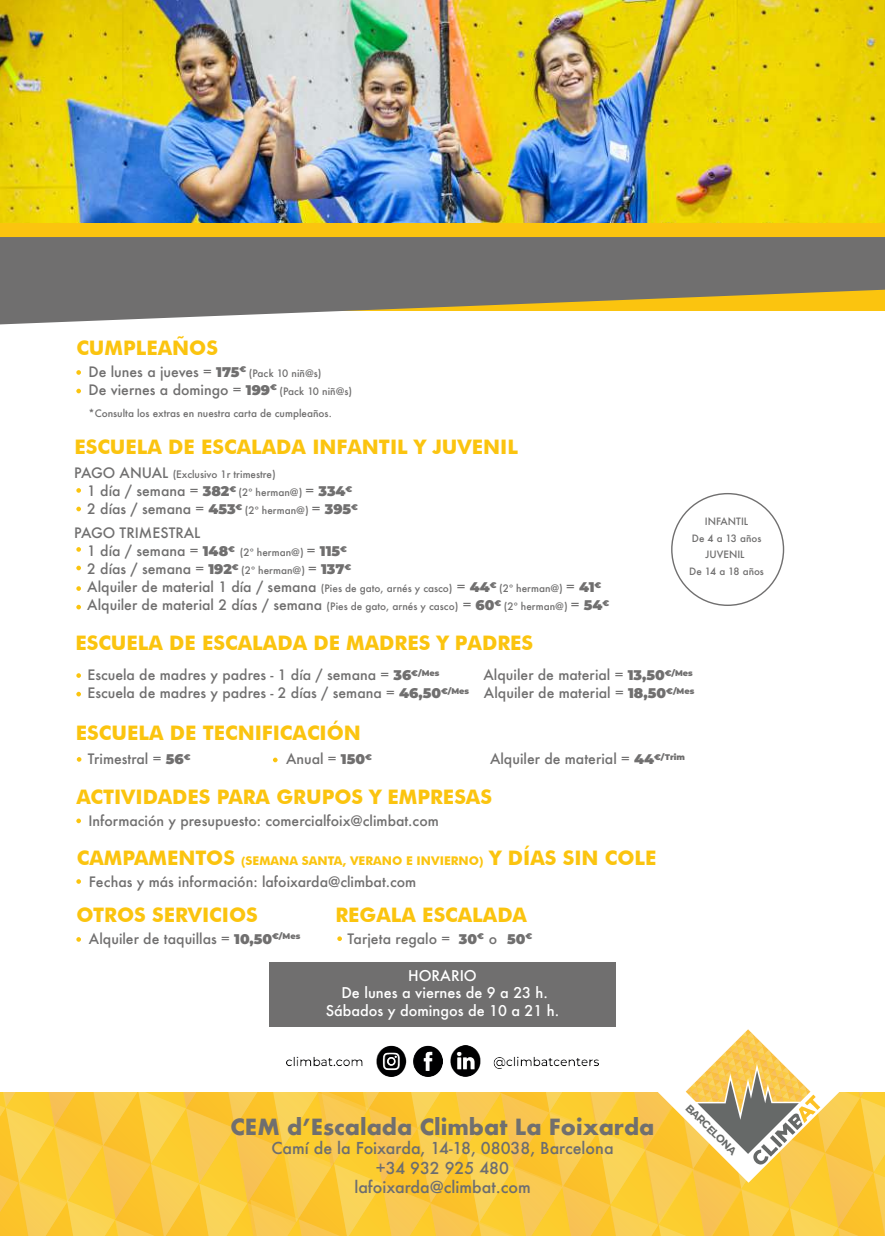
<style>
.page{position:relative;width:885px;height:1236px;background:#fff}
.page>*{position:absolute;margin:0;border:0;box-sizing:border-box;transform-origin:0 0}
.t1{font:700 21.6px "Futura";color:#706f6f}
.t2{font:700 20px "Futura BT";color:#fbc40f}
.t3{font:500 16px/19.2px "Futura";color:#6c6d70;text-align:center}
.t4{font:500 14.4px/17.6px "Futura";color:#fff;text-align:center}
.t5{font:500 14px/18px "Futura";color:#706f6f}
.t6{font:700 12px "Futura BT";color:#fbc40f}
.t7{font:700 10.6px "Montserrat";color:#666968}
.t8{font:500 10px "Futura";color:#706f6f}
.t9{font:500 9.8px/16.4px "Futura";color:#706f6f;text-align:center}
.s1{font-family:"Montserrat";font-weight:900}
.s2{font-size:14px}
.s3{font-family:"Montserrat";font-weight:900;font-size:14px}
.s4{font-size:10px}
.s5{font-size:20px}
</style>
<div class="page">
<img style="left:0;top:0;width:884px;height:223px">
<div style="left:0;top:223px;width:884px;height:88px;background:#fbc40f"></div>
<svg style="left:0;top:237px;width:884px;height:87px;fill:#706f6f"></svg>
<svg style="left:76px;top:937px;width:5px;height:5px"></svg>
<svg style="left:337px;top:936px;width:5px;height:5px"></svg>
<svg style="left:76px;top:879px;width:5px;height:5px"></svg>
<svg style="left:76px;top:819px;width:5px;height:4px"></svg>
<div style="left:269px;top:962px;width:346px;height:65px;background:#706f6f"></div>
<svg style="left:76px;top:370px;width:5px;height:5px"></svg>
<svg style="left:76px;top:389px;width:5px;height:4px"></svg>
<svg style="left:76px;top:673px;width:5px;height:5px"></svg>
<svg style="left:76px;top:692px;width:5px;height:4px"></svg>
<svg style="left:76px;top:488px;width:5px;height:5px"></svg>
<svg style="left:76px;top:507px;width:5px;height:4px"></svg>
<svg style="left:76px;top:547px;width:5px;height:5px"></svg>
<svg style="left:76px;top:566px;width:5px;height:4px"></svg>
<svg style="left:76px;top:586px;width:5px;height:5px"></svg>
<svg style="left:76px;top:605px;width:5px;height:4px"></svg>
<svg style="left:0;top:1001px;width:884px;height:235px"></svg>
<svg style="left:77px;top:757px;width:4px;height:5px"></svg>
<svg style="left:273px;top:758px;width:4px;height:4px"></svg>
<h2 class="t2" style="left:76px;top:336px;width:143px">CUMPLEAÑOS</h2>
<p class="t5" style="left:88px;top:362px;width:159px">De lunes a jueves = <span class="s1">175</span><sup>€</sup></p>
<p class="t8" style="left:249px;top:366px;width:74px">(Pack 10 niñ@s)</p>
<p class="t5" style="left:88px;top:380px;width:190px">De viernes a domingo = <span class="s1">199</span><sup>€</sup></p>
<p class="t8" style="left:279px;top:384px;width:74px">(Pack 10 niñ@s)</p>
<p class="t8" style="left:88px;top:406px;width:245px">*Consulta los extras en nuestra carta de cumpleaños.</p>
<h2 class="t2" style="left:74px;top:435px;width:445px">ESCUELA DE ESCALADA INFANTIL Y JUVENIL</h2>
<p class="t8" style="left:74px;top:468px;width:203px"><span class="s2">PAGO ANUAL</span> (Exclusivo 1r trimestre)</p>
<p class="t5" style="left:87px;top:482px;width:150px">1 día / semana = <span class="s1">382</span><sup>€</sup></p>
<p class="t8" style="left:238px;top:486px;width:115px">(2º herman@) <span class="s2">=</span> <span class="s3">334</span><sup>€</sup></p>
<p class="t5" style="left:87px;top:500px;width:157px">2 días / semana = <span class="s1">453</span><sup>€</sup></p>
<p class="t8" style="left:245px;top:504px;width:115px">(2º herman@) <span class="s2">=</span> <span class="s3">395</span><sup>€</sup></p>
<p class="t5" style="left:87px;top:524px;width:149px;text-indent:-13px">PAGO TRIMESTRAL<br>1 día / semana = <span class="s1">148</span><sup>€</sup></p>
<p class="t8" style="left:240px;top:546px;width:109px">(2º herman@) <span class="s2">=</span> <span class="s3">115</span><sup>€</sup></p>
<p class="t5" style="left:87px;top:560px;width:153px">2 días / semana = <span class="s1">192</span><sup>€</sup></p>
<p class="t8" style="left:241px;top:564px;width:112px">(2º herman@) <span class="s2">=</span> <span class="s3">137</span><sup>€</sup></p>
<p class="t5" style="left:87px;top:578px;width:411px">Alquiler de material 1 día / semana <span class="s4">(Pies de gato, arnés y casco)</span> = <span class="s1">44</span><sup>€</sup></p>
<p class="t8" style="left:499px;top:582px;width:104px">(2º herman@) <span class="s2">=</span> <span class="s3">41</span><sup>€</sup></p>
<p class="t5" style="left:87px;top:596px;width:415px">Alquiler de material 2 días / semana <span class="s4">(Pies de gato, arnés y casco)</span> = <span class="s1">60</span><sup>€</sup></p>
<p class="t8" style="left:504px;top:600px;width:107px">(2º herman@) <span class="s2">=</span> <span class="s3">54</span><sup>€</sup></p>
<p class="t9" style="left:689px;top:513px;width:76px">INFANTIL<br>De 4 a 13 años<br>JUVENIL<br>De 14 a 18 años</p>
<h2 class="t2" style="left:75px;top:631px;width:459px">ESCUELA DE ESCALADA DE MADRES Y PADRES</h2>
<p class="t5" style="left:87px;top:666px;width:353px">Escuela de madres y padres - 1 día / semana = <span class="s1">36</span><sup>€/Mes</sup></p>
<p class="t5" style="left:87px;top:666px;width:608px;text-align:right">Alquiler de material = <span class="s1">13,50</span><sup>€/Mes<br></sup>Escuela de madres y padres - 2 días / semana = <span class="s1">46,50</span><sup>€/Mes</sup> Alquiler de material = <span class="s1">18,50</span><sup>€/Mes</sup></p>
<h2 class="t2" style="left:76px;top:721px;width:286px">ESCUELA DE TECNIFICACIÓN</h2>
<p class="t5" style="left:88px;top:750px;width:104px">Trimestral = <span class="s1">56</span><sup>€</sup></p>
<p class="t5" style="left:286px;top:750px;width:87px">Anual = <span class="s1">150</span><sup>€</sup></p>
<p class="t5" style="left:490px;top:750px;width:196px">Alquiler de material = <span class="s1">44</span><sup>€/Trim</sup></p>
<h2 class="t2" style="left:76px;top:785px;width:417px">ACTIVIDADES PARA GRUPOS Y EMPRESAS</h2>
<p class="t5" style="left:88px;top:812px;width:352px">Información y presupuesto: comercialfoix@climbat.com</p>
<p class="t6" style="left:77px;top:853px;width:581px"><span class="s5">CAMPAMENTOS</span> (SEMANA SANTA, VERANO E INVIERNO) <span class="s5">Y DÍAS SIN COLE</span></p>
<p class="t5" style="left:89px;top:872px;width:329px">Fechas y más información: lafoixarda@climbat.com</p>
<h2 class="t2" style="left:76px;top:902px;width:183px">OTROS SERVICIOS</h2>
<p class="t5" style="left:89px;top:929px;width:213px">Alquiler de taquillas = <span class="s1">10,50</span><sup>€/Mes</sup></p>
<h2 class="t2" style="left:335px;top:902px;width:193px">REGALA ESCALADA</h2>
<p class="t5" style="left:347px;top:929px;width:186px">Tarjeta regalo = <span class="s1">30</span><sup>€</sup> o <span class="s1">50</span><sup>€</sup></p>
<p class="t4" style="left:326px;top:967px;width:235px">HORARIO<br>De lunes a viernes de 9 a 23 h.<br>Sábados y domingos de 10 a 21 h.</p>
<h1 class="t1" style="left:230px;top:1111px;width:425px">CEM d’Escalada Climbat La Foixarda</h1>
<p class="t3" style="left:271px;top:1139px;width:344px">Camí de la Foixarda, 14-18, 08038, Barcelona +34 932 925 480<br>lafoixarda@climbat.com</p>
<p class="t7" style="left:693px;top:1100px;width:68px;rotate:45deg">BARCELONA</p>
</div>
